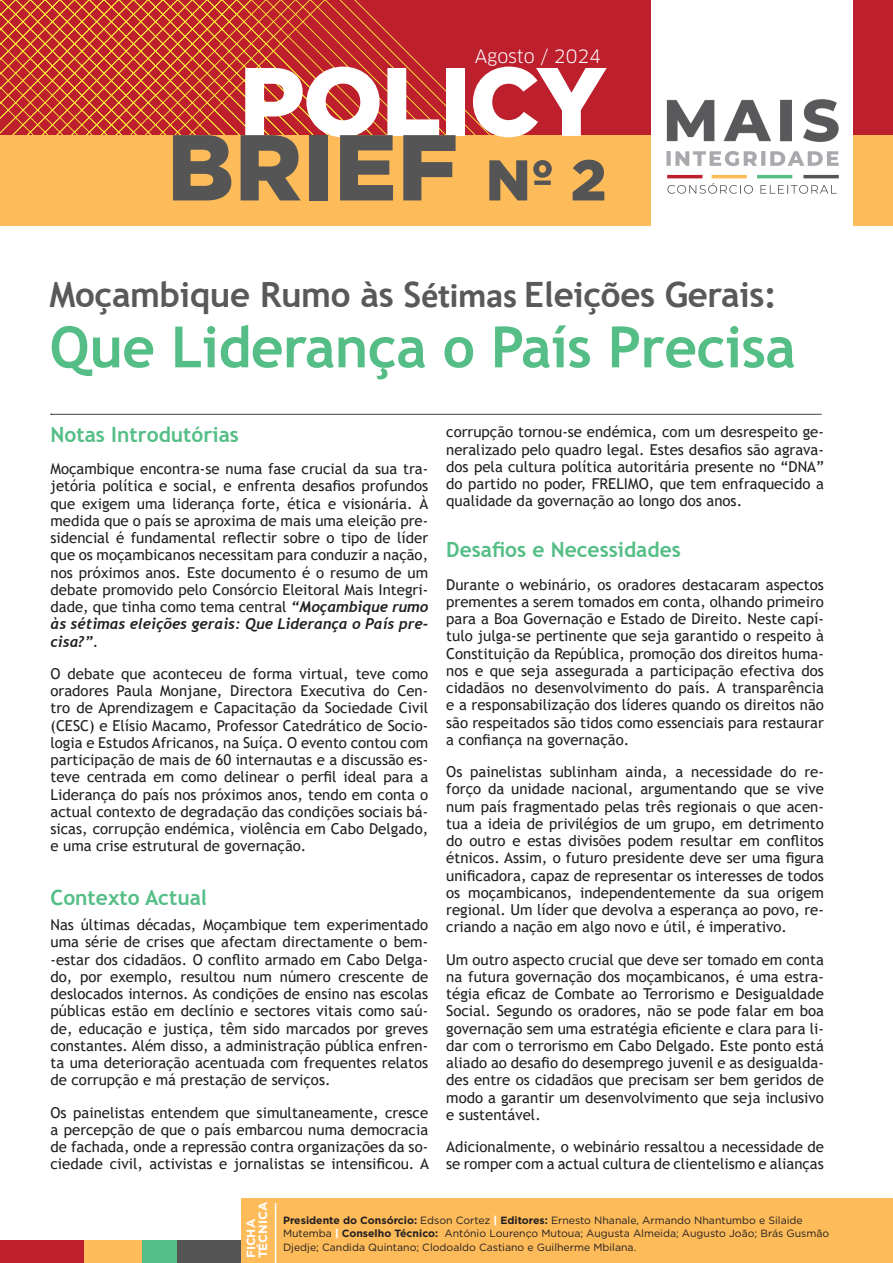
<style>
.page{position:relative;width:893px;height:1263px;background:#fff}
.page>*{position:absolute;margin:0;border:0;box-sizing:border-box;transform-origin:0 0}
.t1{font:900 97.05px "Gotham";letter-spacing:-.02em;color:#fff}
.t2{font:900 93.3px "Gotham";letter-spacing:.01em;color:#555}
.t3{font:700 56.85px "Trebuchet MS";letter-spacing:-.01em;color:#55be86}
.t4{font:700 34.95px "Trebuchet MS";letter-spacing:-.01em;color:#59595b}
.t5{font:700 21px "Trebuchet MS";color:#55be86}
.t6{font:18px "Clan OT";letter-spacing:-.005em;color:#fff}
.t7{font:15px/17.2px "Trebuchet MS";color:#231f20;text-align:justify}
.t8{font:15px "Clan OT News";color:#231f20}
.t9{font:700 12px/12px "Gotham";color:#fff}
.t10{font:10.5px/12.6px "Gotham";color:#231f20}
.s1{font-size:57.3px}
.s2{font-family:"Calibri"}
.s3{font-family:"Trebuchet";font-weight:700;font-style:italic}
.s4{font-style:italic}
.s5{font-weight:700}
.s6{font-weight:900;color:#fff}
</style>
<div class="page">
<div style="left:120px;top:1240px;width:83px;height:23px;background:#55be86"></div>
<div style="left:177px;top:1240px;width:84px;height:23px;background:#555"></div>
<div style="left:58px;top:1240px;width:84px;height:23px;background:#fdbb5a"></div>
<div style="left:0;top:1240px;width:84px;height:23px;background:#bd1f2d"></div>
<div style="left:0;top:1px;width:893px;height:225px;background:#fdbb5a"></div>
<div style="left:0;top:0;width:893px;height:135px;background:#bd1f2d"></div>
<svg style="left:351px;top:0;width:8px;height:135px"></svg>
<svg style="left:0;top:0;width:330px;height:135px"></svg>
<div style="left:652px;top:0;width:201px;height:226px;background:#fff"></div>
<img style="left:666px;top:99px;width:173px;height:95px">
<div style="left:241px;top:1198px;width:652px;height:65px;background:#fdbb5a"></div>
<hr style="left:275px;top:1203px;width:1px;height:60px;background:#fff">
<svg style="left:51px;top:413px;width:770px;height:2px;background:#a19f9f"></svg>
<p class="t6" style="left:475px;top:45px;width:128px">Agosto / 2024</p>
<p class="t1" style="left:239px;top:35px;width:369px">POLICY</p>
<p class="t2" style="left:167px;top:103px;width:441px">BRIEF <span class="s1">Nº 2</span></p>
<p class="t4" style="left:50px;top:272px;width:729px">Moçambique Rumo às S<span class="s2">étimas</span> Eleições Gerais:</p>
<p class="t3" style="left:50px;top:312px;width:748px">Que Liderança o País Precisa</p>
<p class="t5" style="left:51px;top:421px;width:190px">Notas Introdutórias</p>
<p class="t7" style="left:51px;top:460px;width:379px">Moçambique encontra-se numa fase crucial da sua tra&shy;jetória política e social, e enfrenta desafios profundos que exigem uma liderança forte, ética e visionária. À medida que o país se aproxima de mais uma eleição pre&shy;sidencial é fundamental reflectir sobre o tipo de líder que os moçambicanos necessitam para conduzir a nação, nos próximos anos. Este documento é o resumo de um debate promovido pelo Consórcio Eleitoral Mais Integri&shy;dade, que tinha como tema central <span class="s3">“Moçambique rumo às sétimas eleições gerais: Que Liderança o País pre&shy;cisa?”</span><span class="s4">.</span></p>
<p class="t7" style="left:51px;top:665px;width:379px">O debate que aconteceu de forma virtual, teve como oradores Paula Monjane, Directora Executiva do Cen&shy;tro de Aprendizagem e Capacitação da Sociedade Civil (CESC) e Elísio Macamo, Professor Catedrático de Socio&shy;logia e Estudos Africanos, na Suíça. O evento contou com participação de mais de 60 internautas e a discussão es&shy;teve centrada em como delinear o perfil ideal para a Liderança do país nos próximos anos, tendo em conta o actual contexto de degradação das condições sociais bá&shy;sicas, corrupção endémica, violência em Cabo Delgado, e uma crise estrutural de governação.</p>
<p class="t5" style="left:51px;top:884px;width:158px">Contexto Actual</p>
<p class="t7" style="left:51px;top:916px;width:379px">Nas últimas décadas, Moçambique tem experimentado uma série de crises que afectam directamente o bem--estar dos cidadãos. O conflito armado em Cabo Delga&shy;do, por exemplo, resultou num número crescente de deslocados internos. As condições de ensino nas escolas públicas estão em declínio e sectores vitais como saú&shy;de, educação e justiça, têm sido marcados por greves constantes. Além disso, a administração pública enfren&shy;ta uma deterioração acentuada com frequentes relatos de corrupção e má prestação de serviços.</p>
<p class="t7" style="left:51px;top:1103px;width:380px">Os painelistas entendem que simultaneamente, cresce a percepção de que o país embarcou numa democracia de fachada, onde a repressão contra organizações da so&shy;ciedade civil, activistas e jornalistas se intensificou. A</p>
<p class="t7" style="left:446px;top:423px;width:379px">corrupção tornou-se endémica, com um desrespeito ge&shy;neralizado pelo quadro legal. Estes desafios são agrava&shy;dos pela cultura política autoritária presente no “DNA” do partido no poder, FRELIMO, que tem enfraquecido a qualidade da governação ao longo dos anos.</p>
<p class="t5" style="left:446px;top:537px;width:236px">Desafios e Necessidades</p>
<p class="t7" style="left:446px;top:575px;width:379px">Durante o webinário, os oradores destacaram aspectos prementes a serem tomados em conta, olhando primeiro para a Boa Governação e Estado de Direito. Neste capí&shy;tulo julga-se pertinente que seja garantido o respeito à Constituição da República, promoção dos direitos huma&shy;nos e que seja assegurada a participação efectiva dos cidadãos no desenvolvimento do país. A transparência e a responsabilização dos líderes quando os direitos não são respeitados são tidos como essenciais para restaurar a confiança na governação.</p>
<p class="t7" style="left:446px;top:763px;width:379px">Os painelistas sublinham ainda, a necessidade do re&shy;forço da unidade nacional, argumentando que se vive num país fragmentado pelas três regionais o que acen&shy;tua a ideia de privilégios de um grupo, em detrimento do outro e estas divisões podem resultar em conflitos étnicos. Assim, o futuro presidente deve ser uma figura unificadora, capaz de representar os interesses de todos os moçambicanos, independentemente da sua origem regional. Um líder que devolva a esperança ao povo, re&shy;criando a nação em algo novo e útil, é imperativo.</p>
<p class="t7" style="left:446px;top:950px;width:379px">Um outro aspecto crucial que deve ser tomado em conta na futura governação dos moçambicanos, é uma estra&shy;tégia eficaz de Combate ao Terrorismo e Desigualdade Social. Segundo os oradores, não se pode falar em boa governação sem uma estratégia eficiente e clara para li&shy;dar com o terrorismo em Cabo Delgado. Este ponto está aliado ao desafio do desemprego juvenil e as desigualda&shy;des entre os cidadãos que precisam ser bem geridos de modo a garantir um desenvolvimento que seja inclusivo e sustentável.</p>
<p class="t7" style="left:446px;top:1138px;width:379px">Adicionalmente, o webinário ressaltou a necessidade de se romper com a actual cultura de clientelismo e alianças</p>
<p class="t9" style="left:245px;top:1258px;width:58px;rotate:-90deg">FICHA<br>TÉCNICA</p>
<p class="t10" style="left:283px;top:1214px;width:548px"><span class="s5">Presidente do Consórcio:</span> Edson Cortez <span class="s6">|</span> <span class="s5">Editores:</span> Ernesto Nhanale, Armando Nhantumbo e Silaide<br>Mutemba <span class="s6">|</span> <span class="s5">Conselho Técnico:</span> António Lourenço Mutoua; Augusta Almeida; Augusto João; Brás Gusmão</p>
<p class="t10" style="left:283px;top:1241px;width:355px">Djedje; Candida Quintano; Clodoaldo Castiano e Guilherme Mbilana.</p>
<p class="t8" style="left:443px;top:1238px;width:11px">1</p>
</div>
